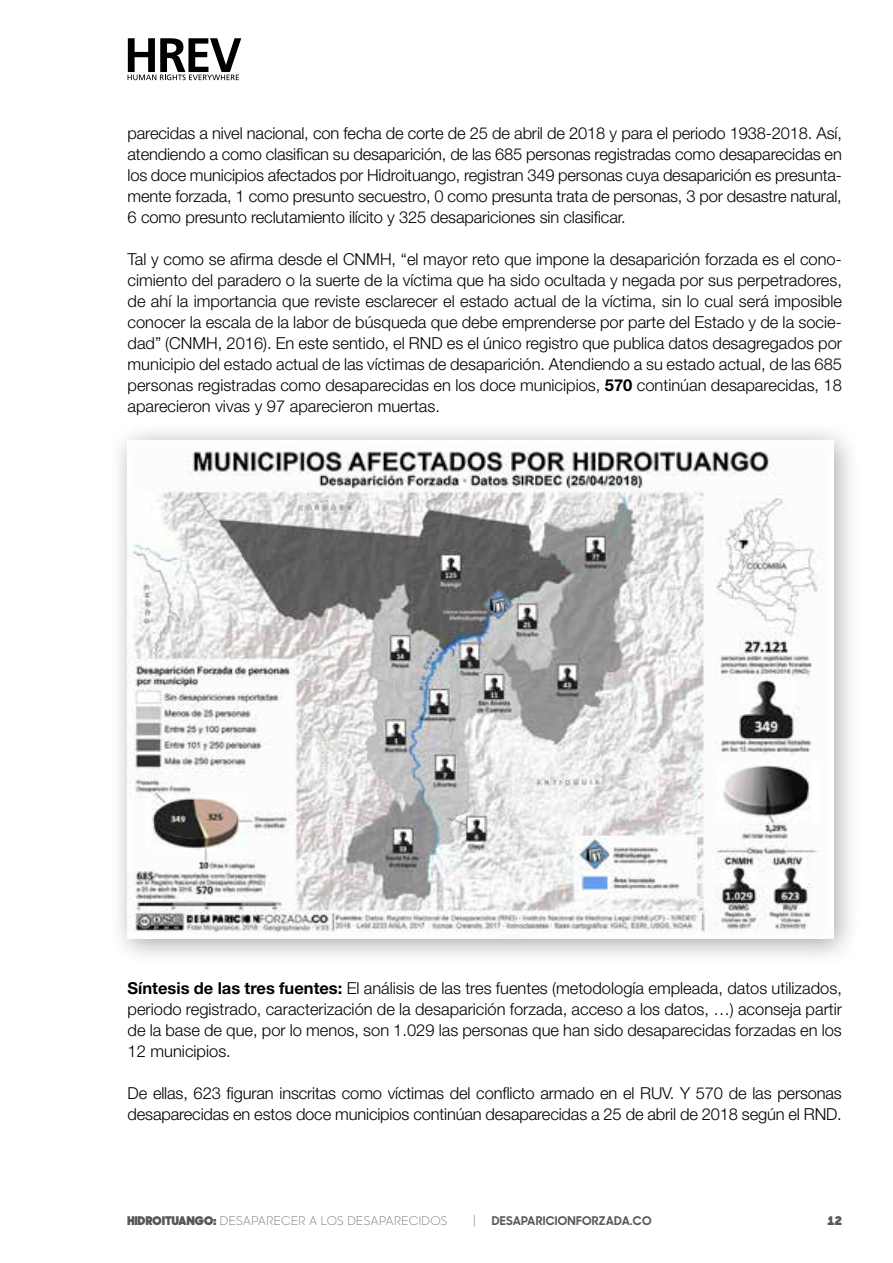
<style>
.page{position:relative;width:893px;height:1263px;background:#fff}
.page>*{position:absolute;margin:0;border:0;box-sizing:border-box;transform-origin:0 0}
.t1{font:300 16.5px/21px "Helvetica Neue LT Std";letter-spacing:-.01em;color:#000;text-align:justify}
.t2{font:300 12px "Sharp Sans No 1";letter-spacing:.02em;color:#575756}
.t3{font:700 12px "Sharp Sans No 1";letter-spacing:.02em;color:#575756}
.t4{font:900 12px "Sharp Sans No 1";color:#575756}
.s1{font-weight:700}
.s2{font-weight:900}
</style>
<div class="page">
<svg style="left:128px;top:38px;width:113px;height:42px"></svg>
<div style="left:108px;top:421px;width:753px;height:546px;background:#000;opacity:.35"></div>
<img style="left:128px;top:440px;width:705px;height:499px">
<p class="t1" style="left:128px;top:123px;width:716px">parecidas a nivel nacional, con fecha de corte de 25 de abril de 2018 y para el periodo 1938-2018. Así, atendiendo a como clasifican su desaparición, de las 685 personas registradas como desaparecidas en los doce municipios afectados por Hidroituango, registran 349 personas cuya desaparición es presunta&shy;mente forzada, 1 como presunto secuestro, 0 como presunta trata de personas, 3 por desastre natural, 6 como presunto reclutamiento ilícito y 325 desapariciones sin clasificar.</p>
<p class="t1" style="left:128px;top:249px;width:716px">Tal y como se afirma desde el CNMH, “el mayor reto que impone la desaparición forzada es el cono&shy;cimiento del paradero o la suerte de la víctima que ha sido ocultada y negada por sus perpetradores, de ahí la importancia que reviste esclarecer el estado actual de la víctima, sin lo cual será imposible conocer la escala de la labor de búsqueda que debe emprenderse por parte del Estado y de la socie&shy;dad” (CNMH, 2016). En este sentido, el RND es el único registro que publica datos desagregados por municipio del estado actual de las víctimas de desaparición. Atendiendo a su estado actual, de las 685 personas registradas como desaparecidas en los doce municipios, <span class="s1">570</span> continúan desaparecidas, 18 aparecieron vivas y 97 aparecieron muertas.</p>
<p class="t1" style="left:128px;top:977px;width:716px"><span class="s1">Síntesis de las tres fuentes:</span> El análisis de las tres fuentes (metodología empleada, datos utilizados, periodo registrado, caracterización de la desaparición forzada, acceso a los datos, …) aconseja partir de la base de que, por lo menos, son 1.029 las personas que han sido desaparecidas forzadas en los 12 municipios.</p>
<p class="t1" style="left:128px;top:1082px;width:716px">De ellas, 623 figuran inscritas como víctimas del conflicto armado en el RUV. Y 570 de las personas desaparecidas en estos doce municipios continúan desaparecidas a 25 de abril de 2018 según el RND.</p>
<p class="t2" style="left:128px;top:1212px;width:321px"><span class="s2">HIDROITUANGO:</span> DESAPARECER A LOS DESAPARECIDOS</p>
<p class="t2" style="left:473px;top:1212px;width:4px">|</p>
<p class="t3" style="left:492px;top:1212px;width:161px">DESAPARICIONFORZADA.CO</p>
<p class="t4" style="left:827px;top:1212px;width:16px">12</p>
</div>
